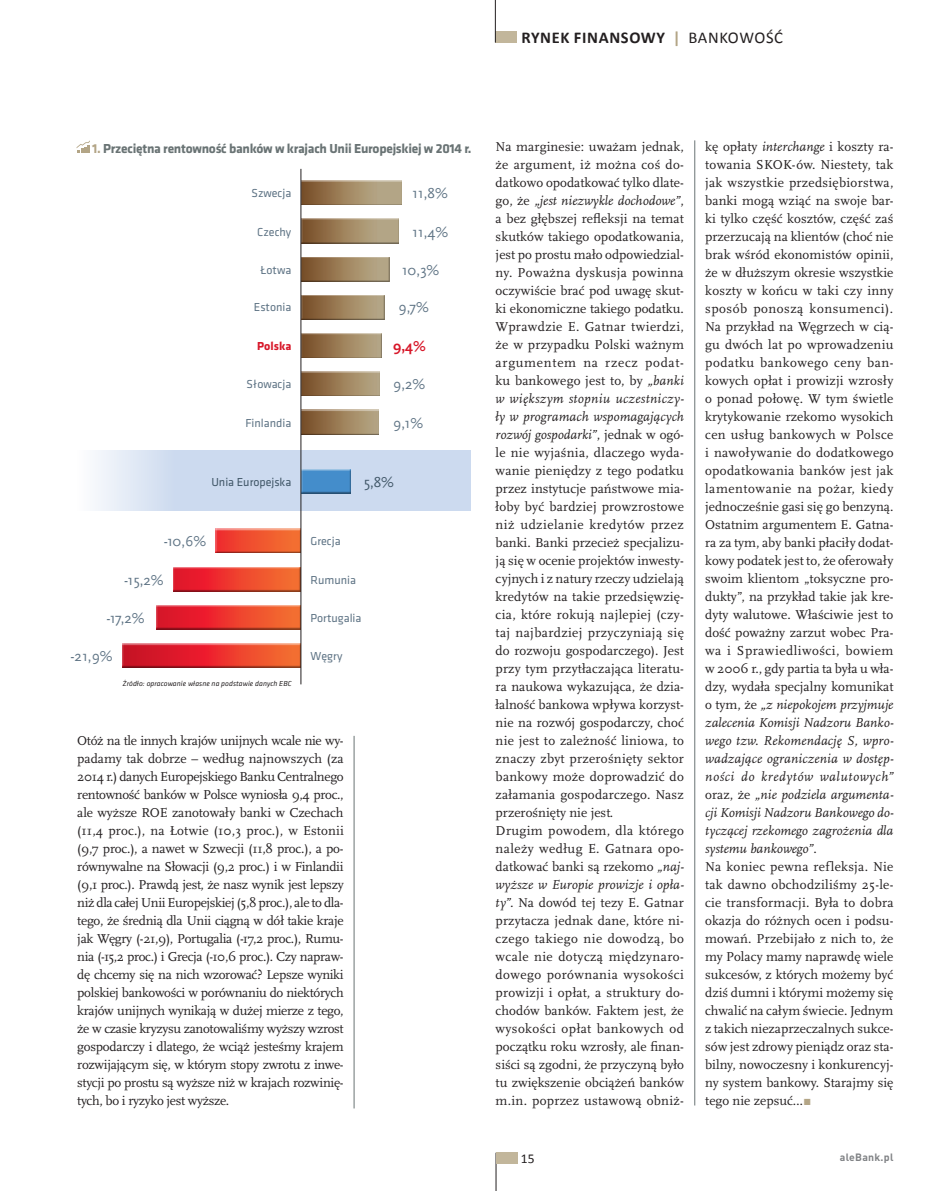
<style>
.page{position:relative;width:936px;height:1191px;background:#fff}
.page>*{position:absolute;margin:0;border:0;box-sizing:border-box;transform-origin:0 0}
.t1{font:700 16.5px "Calibri";letter-spacing:.04em;color:#231f20}
.body{font:15px "Scala Sans Pro";color:#5f7485}
.body-2{font:15px "Scala Sans Pro";color:#415768}
.body-3{font:700 15px "Scala Sans Pro";color:#d71729}
.body-4{font:13.5px/18px "Scala Pro";color:#231f20;text-align:justify}
.t2{font:700 13.5px "Klavika Basic";letter-spacing:-.02em;color:#697374}
.t3{font:13.5px "Calibri";color:#231f20}
.body-5{font:12px "Klavika Basic";color:#5f7485}
.body-6{font:12px "Klavika Basic";color:#415768}
.body-7{font:700 12px "Klavika Basic";color:#d71729}
.t4{font:700 10.5px "DINPL";letter-spacing:.025em;color:#808285}
.t5{font:italic 7.5px "Klavika Basic";letter-spacing:.01em;color:#231f20}
.s1{color:#b3a586}
.s2{font-weight:400}
.s3{font-style:italic}
</style>
<div class="page">
<svg style="left:96px;top:450px;width:374px;height:60px;background:#d0ddf0"></svg>
<hr style="left:354px;top:736px;width:1px;height:372px;background:#697374">
<hr style="left:495px;top:1152px;width:1px;height:39px;background:#231f20">
<div style="left:496px;top:1152px;width:21px;height:11px;background:#c2b69b"></div>
<div style="left:495px;top:31px;width:22px;height:12px;background:#c2b69b"></div>
<hr style="left:495px;top:0;width:1px;height:43px;background:#231f20">
<svg style="left:77px;top:140px;width:13px;height:12px"></svg>
<hr style="left:694px;top:140px;width:1px;height:965px;background:#697374">
<div style="left:299px;top:467px;width:52px;height:27px;background:#ccdaef"></div>
<div style="left:299px;top:469px;width:52px;height:25px;background:#231f20;opacity:.5"></div>
<div style="left:300px;top:180px;width:102px;height:26px;background:#231f20;opacity:.47"></div>
<div style="left:300px;top:218px;width:99px;height:25px;background:#fff;opacity:.75"></div>
<div style="left:300px;top:219px;width:99px;height:25px;background:#231f20;opacity:.47"></div>
<div style="left:300px;top:257px;width:90px;height:25px;background:#231f20;opacity:.47"></div>
<div style="left:300px;top:295px;width:84px;height:25px;background:#231f20;opacity:.47"></div>
<div style="left:300px;top:333px;width:82px;height:26px;background:#231f20;opacity:.47"></div>
<div style="left:300px;top:371px;width:80px;height:25px;background:#231f20;opacity:.47"></div>
<div style="left:300px;top:409px;width:79px;height:25px;background:#fff;opacity:.75"></div>
<div style="left:300px;top:410px;width:79px;height:24px;background:#231f20;opacity:.47"></div>
<div style="left:215px;top:528px;width:87px;height:25px;background:#231f20;opacity:.5"></div>
<div style="left:172px;top:566px;width:129px;height:26px;background:#231f20;opacity:.5"></div>
<div style="left:155px;top:604px;width:147px;height:25px;background:#231f20;opacity:.5"></div>
<div style="left:122px;top:643px;width:180px;height:25px;background:#231f20;opacity:.5"></div>
<hr style="left:300px;top:169px;width:1px;height:515px;background:#231f20">
<p class="t1" style="left:521px;top:26px;width:263px">RYNEK FINANSOWY <span class="s1">|</span> <span class="s2">BANKOWOŚĆ</span></p>
<p class="t2" style="left:92px;top:138px;width:380px"><span class="s1">1.</span> Przeciętna rentowność banków w krajach Unii Europejskiej w 2014 r.</p>
<p class="body-5" style="left:251px;top:185px;width:41px">Szwecja</p>
<p class="body" style="left:412px;top:185px;width:37px">11,8%</p>
<p class="body-5" style="left:257px;top:224px;width:36px">Czechy</p>
<p class="body" style="left:412px;top:223px;width:38px">11,4%</p>
<p class="body-5" style="left:260px;top:262px;width:33px">Łotwa</p>
<p class="body" style="left:402px;top:261px;width:39px">10,3%</p>
<p class="body-5" style="left:254px;top:299px;width:39px">Estonia</p>
<p class="body" style="left:398px;top:299px;width:32px">9,7%</p>
<p class="body-7" style="left:257px;top:337px;width:36px">Polska</p>
<p class="body-3" style="left:393px;top:338px;width:34px">9,4%</p>
<p class="body-5" style="left:246px;top:376px;width:46px">Słowacja</p>
<p class="body" style="left:393px;top:376px;width:34px">9,2%</p>
<p class="body-5" style="left:245px;top:415px;width:47px">Finlandia</p>
<p class="body" style="left:393px;top:414px;width:31px">9,1%</p>
<p class="body-6" style="left:211px;top:474px;width:81px">Unia Europejska</p>
<p class="body-2" style="left:364px;top:473px;width:32px">5,8%</p>
<p class="body" style="left:164px;top:533px;width:44px">-10,6%</p>
<p class="body-5" style="left:310px;top:533px;width:32px">Grecja</p>
<p class="body" style="left:124px;top:571px;width:41px">-15,2%</p>
<p class="body-5" style="left:310px;top:572px;width:47px">Rumunia</p>
<p class="body" style="left:106px;top:609px;width:40px">-17,2%</p>
<p class="body-5" style="left:310px;top:610px;width:52px">Portugalia</p>
<p class="body" style="left:71px;top:647px;width:43px">-21,9%</p>
<p class="body-5" style="left:310px;top:648px;width:33px">Węgry</p>
<p class="t5" style="left:122px;top:679px;width:171px">Źródło: opracowanie własne na podstawie danych EBC</p>
<p class="body-4" style="left:77px;top:732px;width:268px">Otóż na tle innych krajów unijnych wcale nie wy&shy;padamy tak dobrze – według najnowszych (za 2014 r.) danych Europejskiego Banku Centralnego rentowność banków w Polsce wyniosła 9,4 proc., ale wyższe ROE zanotowały banki w Czechach (11,4 proc.), na Łotwie (10,3 proc.), w Estonii (9,7 proc.), a nawet w Szwecji (11,8 proc.), a po&shy;równywalne na Słowacji (9,2 proc.) i w Finlandii (9,1 proc.). Prawdą jest, że nasz wynik jest lepszy niż dla całej Unii Europejskiej (5,8 proc.), ale to dla&shy;tego, że średnią dla Unii ciągną w dół takie kraje jak Węgry (-21,9), Portugalia (-17,2 proc.), Rumu&shy;nia (-15,2 proc.) i Grecja (-10,6 proc.). Czy napraw&shy;dę chcemy się na nich wzorować? Lepsze wyniki polskiej bankowości w porównaniu do niektórych krajów unijnych wynikają w dużej mierze z tego, że w czasie kryzysu zanotowaliśmy wyższy wzrost gospodarczy i dlatego, że wciąż jesteśmy krajem rozwijającym się, w którym stopy zwrotu z inwe&shy;stycji po prostu są wyższe niż w krajach rozwinię&shy;tych, bo i ryzyko jest wyższe.</p>
<p class="body-4" style="left:495px;top:138px;width:190px">Na marginesie: uważam jednak, że argument, iż można coś do&shy;datkowo opodatkować tylko dlate&shy;go, że <span class="s3">„jest niezwykle dochodowe”</span>, a bez głębszej refleksji na temat skutków takiego opodatkowania, jest po prostu mało odpowiedzial&shy;ny. Poważna dyskusja powinna oczywiście brać pod uwagę skut&shy;ki ekonomiczne takiego podatku.<br>Wprawdzie E. Gatnar twierdzi, że w przypadku Polski ważnym argumentem na rzecz podat&shy;ku bankowego jest to, by <span class="s3">„banki w większym stopniu uczestniczy&shy;ły w programach wspomagających rozwój gospodarki”</span>, jednak w ogó&shy;le nie wyjaśnia, dlaczego wyda&shy;wanie pieniędzy z tego podatku przez instytucje państwowe mia&shy;łoby być bardziej prowzrostowe niż udzielanie kredytów przez banki. Banki przecież specjalizu&shy;ją się w ocenie projektów inwesty&shy;cyjnych i z natury rzeczy udzielają kredytów na takie przedsięwzię&shy;cia, które rokują najlepiej (czy&shy;taj najbardziej przyczyniają się do rozwoju gospodarczego). Jest przy tym przytłaczająca literatu&shy;ra naukowa wykazująca, że dzia&shy;łalność bankowa wpływa korzyst&shy;nie na rozwój gospodarczy, choć nie jest to zależność liniowa, to znaczy zbyt przerośnięty sektor bankowy może doprowadzić do załamania gospodarczego. Nasz przerośnięty nie jest.</p>
<p class="body-4" style="left:495px;top:822px;width:190px">Drugim powodem, dla którego należy według E. Gatnara opo&shy;datkować banki są rzekomo <span class="s3">„naj&shy;wyższe w Europie prowizje i opła&shy;ty”.</span> Na dowód tej tezy E. Gatnar przytacza jednak dane, które ni&shy;czego takiego nie dowodzą, bo wcale nie dotyczą międzynaro&shy;dowego porównania wysokości prowizji i opłat, a struktury do&shy;chodów banków. Faktem jest, że wysokości opłat bankowych od początku roku wzrosły, ale finan&shy;siści są zgodni, że przyczyną było tu zwiększenie obciążeń banków m.in. poprzez ustawową obniż-</p>
<p class="t3" style="left:521px;top:1149px;width:15px">15</p>
<p class="body-4" style="left:705px;top:138px;width:190px">kę opłaty <span class="s3">interchange</span> i koszty ra&shy;towania SKOK-ów. Niestety, tak jak wszystkie przedsiębiorstwa, banki mogą wziąć na swoje bar&shy;ki tylko część kosztów, część zaś przerzucają na klientów (choć nie brak wśród ekonomistów opinii, że w dłuższym okresie wszystkie koszty w końcu w taki czy inny sposób ponoszą konsumenci).<br>Na przykład na Węgrzech w cią&shy;gu dwóch lat po wprowadzeniu podatku bankowego ceny ban&shy;kowych opłat i prowizji wzrosły o ponad połowę. W tym świetle krytykowanie rzekomo wysokich cen usług bankowych w Polsce i nawoływanie do dodatkowego opodatkowania banków jest jak lamentowanie na pożar, kiedy jednocześnie gasi się go benzyną.</p>
<p class="body-4" style="left:705px;top:516px;width:190px">Ostatnim argumentem E. Gatna&shy;ra za tym, aby banki płaciły dodat&shy;kowy podatek jest to, że oferowały swoim klientom „toksyczne pro&shy;dukty”, na przykład takie jak kre&shy;dyty walutowe. Właściwie jest to dość poważny zarzut wobec Pra&shy;wa i Sprawiedliwości, bowiem w 2006 r., gdy partia ta była u wła&shy;dzy, wydała specjalny komunikat o tym, że <span class="s3">„z niepokojem przyjmuje zalecenia Komisji Nadzoru Banko&shy;wego tzw. Rekomendację S, wpro&shy;wadzające ograniczenia w dostęp&shy;ności do kredytów walutowych” </span>oraz, że <span class="s3">„nie podziela argumenta&shy;cji Komisji Nadzoru Bankowego do&shy;tyczącej rzekomego zagrożenia dla systemu bankowego”</span>.</p>
<p class="body-4" style="left:705px;top:857px;width:190px">Na koniec pewna refleksja. Nie tak dawno obchodziliśmy 25-le&shy;cie transformacji. Była to dobra okazja do różnych ocen i podsu&shy;mowań. Przebijało z nich to, że my Polacy mamy naprawdę wiele sukcesów, z których możemy być dziś dumni i którymi możemy się chwalić na całym świecie. Jednym z takich niezaprzeczalnych sukce&shy;sów jest zdrowy pieniądz oraz sta&shy;bilny, nowoczesny i konkurencyj&shy;ny system bankowy. Starajmy się tego nie zepsuć…<span class="s1">▪</span></p>
<p class="t4" style="left:839px;top:1150px;width:55px">aleBank.pl</p>
</div>
